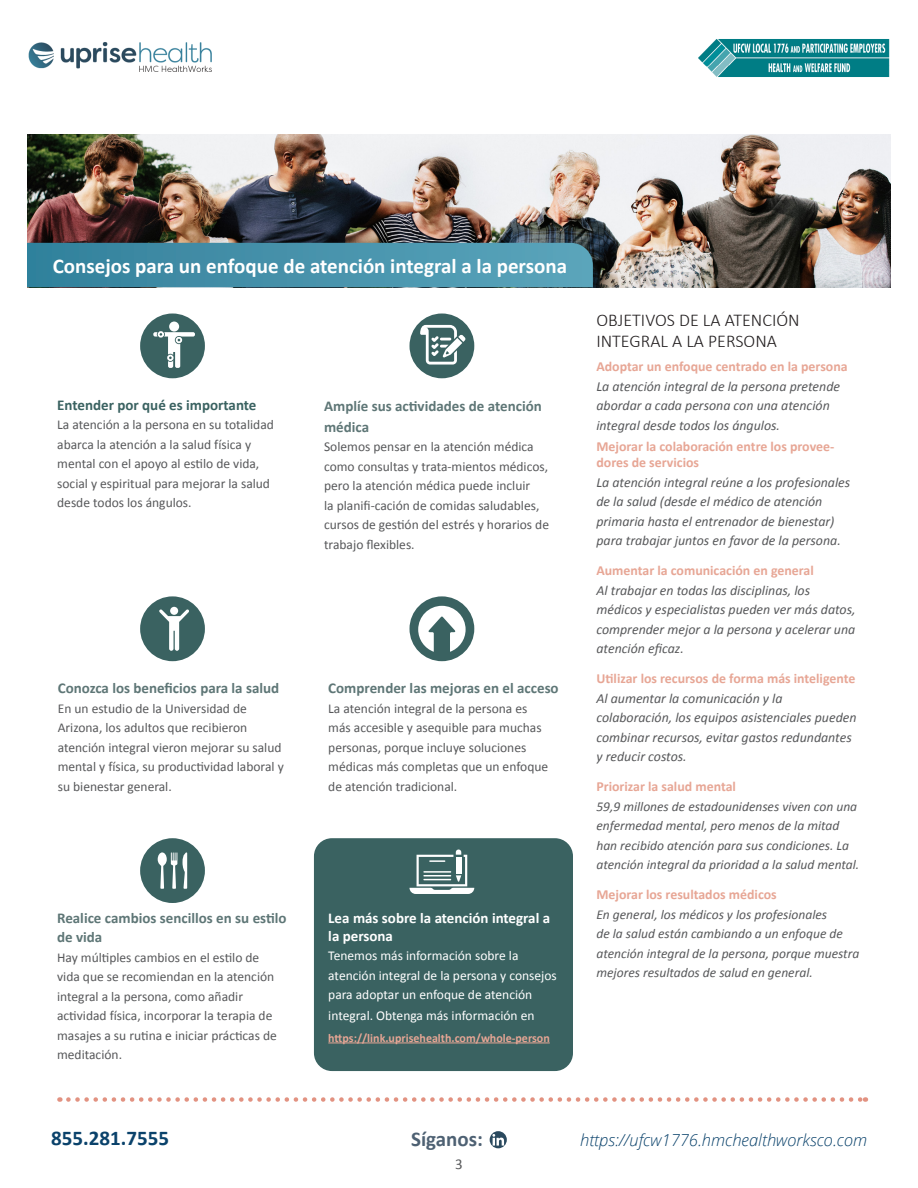
<style>
.page{position:relative;width:918px;height:1188px;background:#fff}
.page>*{position:absolute;margin:0;border:0;box-sizing:border-box;transform-origin:0 0}
.t1{font:700 21px "Calibri";color:#fff}
.t2{font:700 21px "Calibri";color:#0a426b}
.t3{font:700 21px "Calibri";color:#4e6173}
.t4{font:300 18px/21px "Calibri";color:#231f20}
.t5{font:italic 300 16.5px "Open Sans";color:#0a426b}
.t6{font:700 15px/19.5px "Calibri";color:#5e7676}
.t7{font:700 15px/18px "Calibri";color:#fff}
.t8{font:700 15px "Calibri";color:#3a6261}
.t9{font:15px "Calibri";color:#57585a}
.t10{font:italic 13.8px/19.5px "Calibri";color:#57585a}
.t11{font:700 13.8px/16.6px "Calibri";color:#e7a695}
.t12{font:13.5px/19.5px "Calibri";color:#57585a}
.t13{font:italic 13.5px/19.5px "Calibri";color:#57585a}
.t14{font:13.5px/19.5px "Calibri";color:#fff}
.t15{font:700 12px "Calibri";color:#e7a695}
</style>
<div class="page">
<div style="left:314px;top:838px;width:259px;height:233px;background:#3a6261;border-radius:18px"></div>
<div style="left:140px;top:838px;width:65px;height:65px;background:#3a6261;border-radius:50%"></div>
<div style="left:410px;top:314px;width:64px;height:64px;background:#3a6261;border-radius:50%"></div>
<img style="left:27px;top:135px;width:864px;height:152px">
<svg style="left:68px;top:1097px;width:798px;height:5px"></svg>
<hr style="left:328px;top:1043px;width:222px;height:1px;background:#e7a695">
<img style="left:28px;top:39px;width:862px;height:38px">
<svg style="left:27px;top:243px;width:566px;height:44px;background:#4692aa"></svg>
<div style="left:140px;top:314px;width:65px;height:64px;background:#3a6261;border-radius:50%"></div>
<div style="left:140px;top:596px;width:65px;height:65px;background:#3a6261;border-radius:50%"></div>
<div style="left:410px;top:596px;width:64px;height:65px;background:#3a6261;border-radius:50%"></div>
<svg style="left:410px;top:850px;width:64px;height:44px"></svg>
<div style="left:169px;top:322px;width:10px;height:10px;background:#fff;border-radius:50%"></div>
<svg style="left:153px;top:332px;width:42px;height:36px"></svg>
<svg style="left:166px;top:354px;width:8px;height:8px"></svg>
<div style="left:167px;top:355px;width:7px;height:6px;border:2px solid #fff;border-radius:50%"></div>
<svg style="left:157px;top:330px;width:8px;height:8px"></svg>
<div style="left:158px;top:331px;width:6px;height:7px;border:2px solid #fff;border-radius:50%"></div>
<svg style="left:183px;top:852px;width:4px;height:37px"></svg>
<svg style="left:158px;top:852px;width:19px;height:37px"></svg>
<svg style="left:420px;top:325px;width:46px;height:40px"></svg>
<svg style="left:159px;top:609px;width:30px;height:42px"></svg>
<div style="left:170px;top:607px;width:8px;height:8px;background:#fff;border-radius:50%"></div>
<svg style="left:418px;top:606px;width:48px;height:46px"></svg>
<svg style="left:490px;top:1131px;width:17px;height:17px"></svg>
<h1 class="t1" style="left:53px;top:251px;width:516px">Consejos para un enfoque de atención integral a la persona</h1>
<p class="t8" style="left:57px;top:394px;width:201px">Entender por qué es importante</p>
<p class="t12" style="left:57px;top:415px;width:218px">La atención a la persona en su totalidad abarca la atención a la salud física y mental con el apoyo al estilo de vida, social y espiritual para mejorar la salud desde todos los ángulos.</p>
<p class="t6" style="left:324px;top:395px;width:219px;line-height:21px">Amplíe sus actividades de atención médica</p>
<p class="t12" style="left:324px;top:437px;width:226px">Solemos pensar en la atención médica como consultas y trata-mientos médicos, pero la atención médica puede incluir<br>la planifi-cación de comidas saludables, cursos de gestión del estrés y horarios de trabajo flexibles.</p>
<p class="t6" style="left:58px;top:678px;width:223px">Conozca los beneficios para la salud</p>
<p class="t12" style="left:58px;top:698px;width:228px">En un estudio de la Universidad de Arizona, los adultos que recibieron atención integral vieron mejorar su salud mental y física, su productividad laboral y su bienestar general.</p>
<p class="t6" style="left:328px;top:678px;width:232px">Comprender las mejoras en el acceso</p>
<p class="t12" style="left:328px;top:698px;width:221px">La atención integral de la persona es más accesible y asequible para muchas personas, porque incluye soluciones médicas más completas que un enfoque de atención tradicional.</p>
<p class="t6" style="left:57px;top:908px;width:231px">Realice cambios sencillos en su estilo de vida</p>
<p class="t12" style="left:57px;top:947px;width:221px">Hay múltiples cambios en el estilo de vida que se recomiendan en la atención integral a la persona, como añadir actividad física, incorporar la terapia de masajes a su rutina e iniciar prácticas de meditación.</p>
<p class="t7" style="left:328px;top:908px;width:223px">Lea más sobre la atención integral a la persona</p>
<p class="t14" style="left:328px;top:946px;width:230px">Tenemos más información sobre la atención integral de la persona y consejos para adoptar un enfoque de atención</p>
<p class="t14" style="left:328px;top:1006px;width:208px">integral. Obtenga más información en</p>
<p class="t15" style="left:328px;top:1029px;width:223px">https://link.uprisehealth.com/whole-person</p>
<h2 class="t4" style="left:596px;top:309px;width:205px">OBJETIVOS DE LA ATENCIÓN<br>INTEGRAL A LA PERSONA</h2>
<p class="t11" style="left:596px;top:358px;width:253px">Adoptar un enfoque centrado en la persona</p>
<p class="t10" style="left:596px;top:376px;width:245px">La atención integral de la persona pretende abordar a cada persona con una atención integral desde todos los ángulos.</p>
<p class="t11" style="left:596px;top:437px;width:239px">Mejorar la colaboración entre los provee&shy;dores de servicios</p>
<p class="t10" style="left:596px;top:472px;width:255px">La atención integral reúne a los profesionales de la salud (desde el médico de atención primaria hasta el entrenador de bienestar) para trabajar juntos en favor de la persona.</p>
<p class="t11" style="left:596px;top:562px;width:219px">Aumentar la comunicación en general</p>
<p class="t10" style="left:596px;top:580px;width:261px">Al trabajar en todas las disciplinas, los médicos y especialistas pueden ver más datos, comprender mejor a la persona y acelerar una atención eficaz.</p>
<p class="t11" style="left:596px;top:670px;width:260px">Utilizar los recursos de forma más inteligente</p>
<p class="t10" style="left:596px;top:688px;width:262px">Al aumentar la comunicación y la colaboración, los equipos asistenciales pueden combinar recursos, evitar gastos redundantes y reducir costos.</p>
<p class="t11" style="left:596px;top:778px;width:141px">Priorizar la salud mental</p>
<p class="t13" style="left:596px;top:796px;width:264px">59,9 millones de estadounidenses viven con una enfermedad mental, pero menos de la mitad han recibido atención para sus condiciones. La atención integral da prioridad a la salud mental.</p>
<p class="t11" style="left:596px;top:886px;width:182px">Mejorar los resultados médicos</p>
<p class="t13" style="left:596px;top:904px;width:264px">En general, los médicos y los profesionales<br>de la salud están cambiando a un enfoque de atención integral de la persona, porque muestra mejores resultados de salud en general.</p>
<h1 class="t2" style="left:51px;top:1123px;width:119px">855.281.7555</h1>
<h1 class="t3" style="left:411px;top:1124px;width:73px">Síganos:</h1>
<p class="t5" style="left:580px;top:1128px;width:289px">https://ufcw1776.hmchealthworksco.com</p>
<p class="t9" style="left:455px;top:1154px;width:9px">3</p>
</div>
